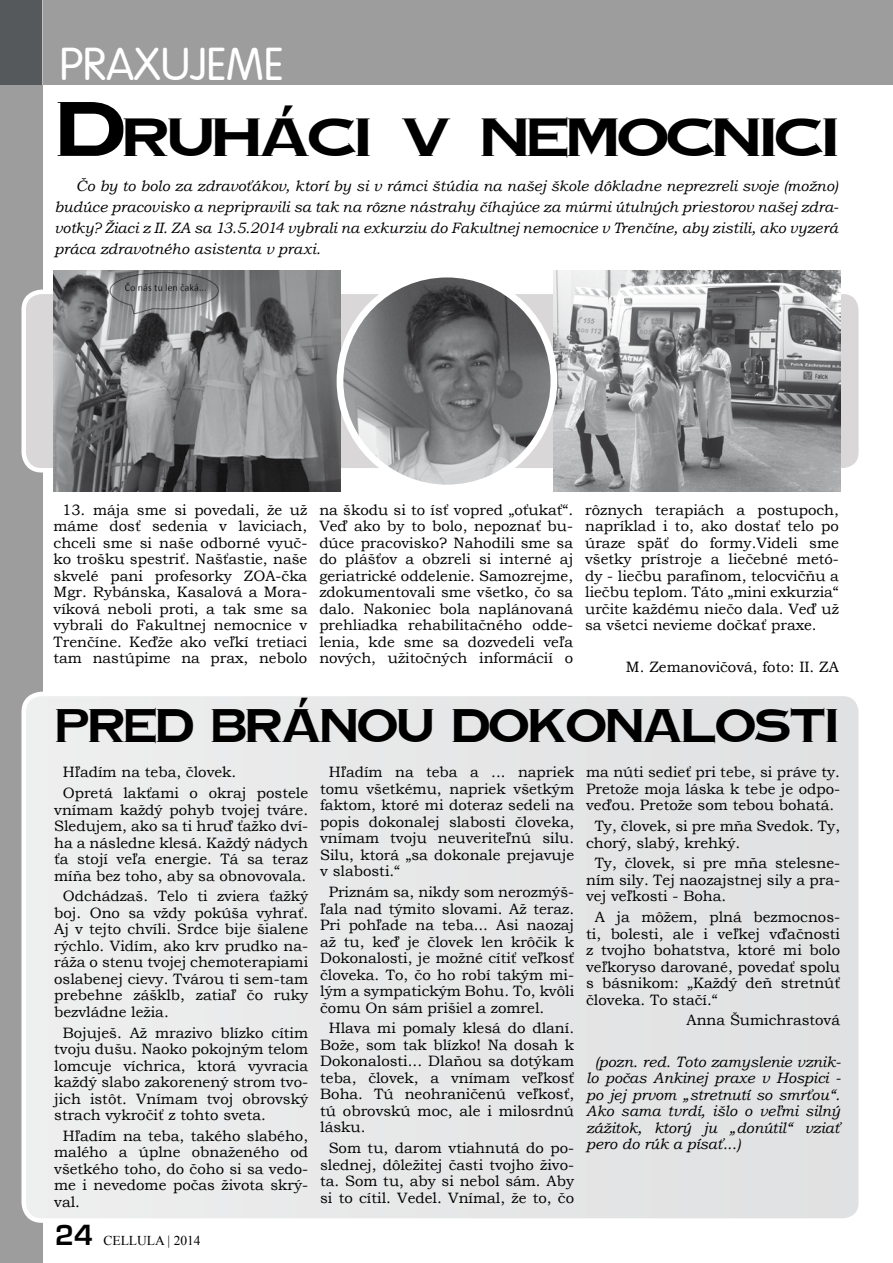
<style>
.page{position:relative;width:893px;height:1263px;background:#fff}
.page>*{position:absolute;margin:0;border:0;box-sizing:border-box;transform-origin:0 0}
.t1{font:46.2px "Copper Pot CE Bold";letter-spacing:-.05em;color:#000;scale:1.08 1}
.t2{font:45px "Vogue CE";color:#fff}
.t3{font:40.5px "Copper Pot CE Bold";letter-spacing:-.03em;color:#000}
.t4{font:15px/16.5px "Bookman Old Style";color:#000;text-align:justify}
.t5{font:italic 15px/16.5px "Bookman Old Style";color:#000;text-align:justify}
.t6{font:13.5px "Times New Roman";color:#000}
.s1{font-size:66px}
.s2{font-family:"Euromode CE Bold";font-size:27px}
</style>
<div class="page">
<div style="left:43px;top:0;width:850px;height:85px;background:#9e9d9e"></div>
<div style="left:0;top:85px;width:43px;height:1178px;background:#9e9d9e"></div>
<div style="left:0;top:0;width:43px;height:85px;background:#55595c"></div>
<div style="left:26px;top:697px;width:832px;height:521px;background:#e6e7e8"></div>
<div style="left:21px;top:692px;width:842px;height:531px;border:4px solid #fff;border-radius:18px"></div>
<svg style="left:24px;top:292px;width:837px;height:178px;fill:#d9d7d8"></svg>
<img style="left:54px;top:270px;width:286px;height:222px">
<img style="left:554px;top:270px;width:286px;height:222px">
<img style="left:340px;top:274px;width:214px;height:214px;border-radius:107px">
<div style="left:337px;top:271px;width:220px;height:220px;border:7px solid #fff;border-radius:50%"></div>
<h2 class="t2" style="left:60px;top:38px;width:221px">PRAXUJEME</h2>
<h1 class="t1" style="left:55px;top:105px;width:727px"><span class="s1">D</span>RUHÁCI V NEMOCNICI</h1>
<p class="t5" style="left:54px;top:176px;width:786px;line-height:21px;text-indent:21px">Čo by to bolo za zdravoťákov, ktorí by si v rámci štúdia na našej škole dôkladne neprezreli svoje (možno) budúce pracovisko a nepripravili sa tak na rôzne nástrahy číhajúce za múrmi útulných priestorov našej zdra&shy;votky? Žiaci z II. ZA sa 13.5.2014 vybrali na exkurziu do Fakultnej nemocnice v Trenčíne, aby zistili, ako vyzerá práca zdravotného asistenta v praxi.</p>
<p class="t4" style="left:54px;top:501px;width:255px;text-align:center">13. mája sme si povedali, že už máme dosť sedenia v laviciach, chceli sme si naše odborné vyuč&shy;ko trošku spestriť. Našťastie, naše skvelé pani profesorky ZOA-čka<br>Mgr. Rybánska, Kasalová a Mora&shy;víková neboli proti, a tak sme sa vybrali do Fakultnej nemocnice v<br>Trenčíne. Keďže ako veľkí tretiaci tam nastúpime na prax, nebolo</p>
<p class="t4" style="left:319px;top:501px;width:255px">na škodu si to ísť vopred „oťukať“.<br>Veď ako by to bolo, nepoznať bu&shy;dúce pracovisko? Nahodili sme sa do plášťov a obzreli si interné aj geriatrické oddelenie. Samozrejme, zdokumentovali sme všetko, čo sa dalo. Nakoniec bola naplánovaná prehliadka rehabilitačného odde&shy;lenia, kde sme sa dozvedeli veľa nových, užitočných informácií o</p>
<p class="t4" style="left:585px;top:501px;width:255px">rôznych terapiách a postupoch, napríklad i to, ako dostať telo po úraze späť do formy.Videli sme všetky prístroje a liečebné metó&shy;dy - liečbu parafínom, telocvičňu a liečbu teplom. Táto „mini exkurzia“ určite každému niečo dala. Veď už sa všetci nevieme dočkať praxe.</p>
<p class="t4" style="left:626px;top:658px;width:214px">M. Zemanovičová, foto: II. ZA</p>
<h3 class="t3" style="left:55px;top:698px;width:785px">PRED BRÁNOU DOKONALOSTI</h3>
<p class="t4" style="left:63px;top:762px;width:247px;line-height:20.7px">Hľadím na teba, človek.<br>Opretá lakťami o okraj postele</p>
<p class="t4" style="left:54px;top:801px;width:255px">vnímam každý pohyb tvojej tváre.<br>Sledujem, ako sa ti hruď ťažko dví&shy;ha a následne klesá. Každý nádych ťa stojí veľa energie. Tá sa teraz míňa bez toho, aby sa obnovovala.</p>
<p class="t4" style="left:54px;top:888px;width:255px;text-indent:9px">Odchádzaš. Telo ti zviera ťažký boj. Ono sa vždy pokúša vyhrať.<br>Aj v tejto chvíli. Srdce bije šialene rýchlo. Vidím, ako krv prudko na&shy;ráža o stenu tvojej chemoterapiami oslabenej cievy. Tvárou ti sem-tam prebehne zášklb, zatiaľ čo ruky bezvládne ležia.</p>
<p class="t4" style="left:54px;top:1024px;width:255px;text-indent:9px">Bojuješ. Až mrazivo blízko cítim tvoju dušu. Naoko pokojným telom lomcuje víchrica, ktorá vyvracia každý slabo zakorenený strom tvo&shy;jich istôt. Vnímam tvoj obrovský strach vykročiť z tohto sveta.</p>
<p class="t4" style="left:54px;top:1127px;width:255px;text-indent:9px">Hľadím na teba, takého slabého, malého a úplne obnaženého od všetkého toho, do čoho si sa vedo&shy;me i nevedome počas života skrý&shy;val.</p>
<p class="t6" style="left:55px;top:1232px;width:147px"><span class="s2">24</span> CELLULA | 2014</p>
<p class="t4" style="left:320px;top:764px;width:255px;text-indent:9px">Hľadím na teba a ... napriek tomu všetkému, napriek všetkým faktom, ktoré mi doteraz sedeli na popis dokonalej slabosti človeka, vnímam tvoju neuveriteľnú silu.<br>Silu, ktorá „sa dokonale prejavuje v slabosti.“</p>
<p class="t4" style="left:320px;top:884px;width:255px;text-indent:9px">Priznám sa, nikdy som nerozmýš&shy;ľala nad týmito slovami. Až teraz.<br>Pri pohľade na teba... Asi naozaj až tu, keď je človek len krôčik k Dokonalosti, je možné cítiť veľkosť človeka. To, čo ho robí takým mi&shy;lým a sympatickým Bohu. To, kvôli čomu On sám prišiel a zomrel.</p>
<p class="t4" style="left:320px;top:1020px;width:255px;text-indent:9px">Hlava mi pomaly klesá do dlaní.<br>Bože, som tak blízko! Na dosah k Dokonalosti... Dlaňou sa dotýkam teba, človek, a vnímam veľkosť Boha. Tú neohraničenú veľkosť, tú obrovskú moc, ale i milosrdnú lásku.</p>
<p class="t4" style="left:320px;top:1140px;width:255px;text-align:center">Som tu, darom vtiahnutá do po&shy;slednej, dôležitej časti tvojho živo&shy;ta. Som tu, aby si nebol sám. Aby si to cítil. Vedel. Vnímal, že to, čo</p>
<p class="t4" style="left:586px;top:764px;width:255px">ma núti sedieť pri tebe, si práve ty.<br>Pretože moja láska k tebe je odpo&shy;veďou. Pretože som tebou bohatá.</p>
<p class="t4" style="left:586px;top:818px;width:255px;text-indent:9px">Ty, človek, si pre mňa Svedok. Ty, chorý, slabý, krehký.</p>
<p class="t4" style="left:586px;top:855px;width:255px;text-indent:9px">Ty, človek, si pre mňa stelesne&shy;ním sily. Tej naozajstnej sily a pra&shy;vej veľkosti - Boha.</p>
<p class="t4" style="left:586px;top:909px;width:255px;text-indent:9px">A ja môžem, plná bezmocnos&shy;ti, bolesti, ale i veľkej vďačnosti z tvojho bohatstva, ktoré mi bolo veľkoryso darované, povedať spolu s básnikom: „Každý deň stretnúť človeka. To stačí.“</p>
<p class="t4" style="left:686px;top:1012px;width:155px">Anna Šumichrastová</p>
<p class="t5" style="left:586px;top:1053px;width:256px;text-indent:9px">(pozn. red. Toto zamyslenie vznik&shy;lo počas Ankinej praxe v Hospici - po jej prvom „stretnutí so smrťou“.<br>Ako sama tvrdí, išlo o veľmi silný zážitok, ktorý ju „donútil“ vziať pero do rúk a písať...)</p>
</div>
